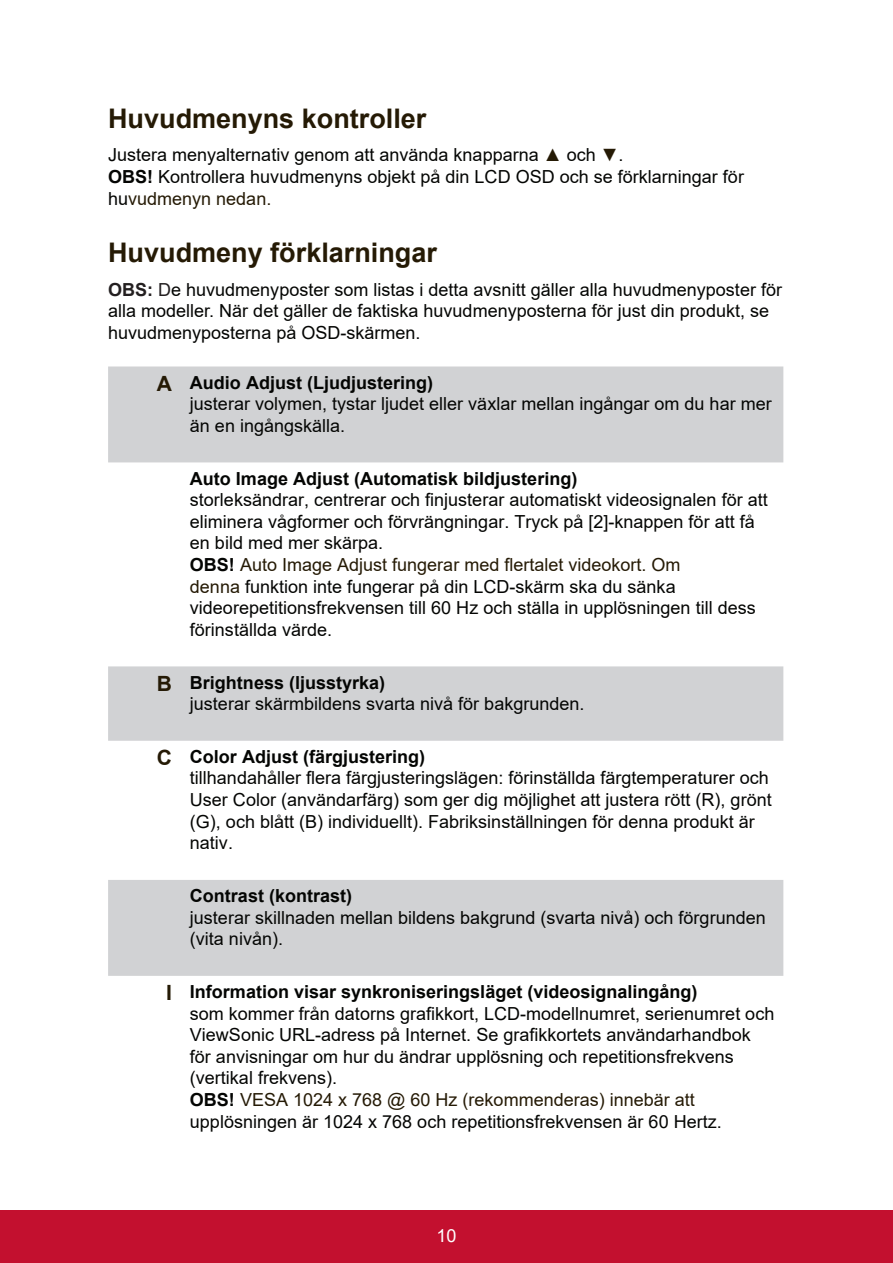
<style>
.page{position:relative;width:893px;height:1263px;background:#fff}
.page>*{position:absolute;margin:0;border:0;box-sizing:border-box;transform-origin:0 0}
.t1{font:700 27px "Arial";color:#251a05}
.t2{font:18px/21.6px "Arial";color:#040503}
.t3{font:700 18px "Arial";color:#040503}
.t4{font:18px "Arial";color:#fff}
.s1{color:#251a05}
.s2{font-weight:700}
.s3{font-weight:700;color:#231f20}
.s4{color:#231f20}
.s5{font-weight:700;font-size:21px;color:#251a05}
</style>
<div class="page">
<div style="left:0;top:1210px;width:892px;height:53px;background:#c3102f"></div>
<svg style="left:108px;top:366px;width:675px;height:609px"></svg>
<h1 class="t1" style="left:108px;top:99px;width:320px">Huvudmenyns kontroller</h1>
<p class="t2" style="left:108px;top:144px;width:637px">Justera menyalternativ genom att använda knapparna <span class="s1">▲</span> och <span class="s1">▼</span>.<br><span class="s2">OBS!</span> Kontrollera huvudmenyns objekt på din LCD OSD och se förklarningar för hu<span class="s1">vudmenyn nedan.</span></p>
<h1 class="t1" style="left:108px;top:233px;width:330px">Huvudmeny förklarningar</h1>
<p class="t2" style="left:108px;top:278px;width:675px"><span class="s3">OBS:</span> <span class="s4">D</span>e huvudmenyposter som listas i detta avsnitt gäller alla huvudmenyposter för alla modeller. När det gäller de faktiska huvudmenyposterna för just din produkt, se huvudmenyposterna på OSD-skärmen.</p>
<p class="t2" style="left:190px;top:371px;width:583px;text-indent:-33px"><span class="s5">A</span> <span class="s2">Audio Adjust (Ljudjustering)<br></span>justerar volymen, tystar ljudet eller växlar mellan ingångar om du har mer än en ingångskälla.</p>
<p class="t3" style="left:190px;top:465px;width:389px">Auto Image Adjust (Automatisk bildjustering)</p>
<p class="t2" style="left:190px;top:489px;width:579px">storleksändrar, centrerar och finjusterar automatiskt videosignalen för att eliminera vågformer och förvrängningar. Tryck på [2]-knappen för att få en bild med mer skärpa.<br><span class="s2">OBS!</span> <span class="s1">Auto Image Adjust fungerar med flertalet videokort. Om<br>denna</span> funktion inte fungerar på din LCD-skärm ska du sänka videorepetitionsfrekvensen till 60 Hz och ställa in upplösningen till dess förinställda värde.</p>
<p class="t2" style="left:190px;top:671px;width:396px;text-indent:-33px"><span class="s5">B</span> <span class="s2">Brightness (ljusstyrka)<br></span>justerar skärmbildens svarta nivå för bakgrunden.</p>
<p class="t2" style="left:190px;top:745px;width:583px;text-indent:-33px"><span class="s5">C</span> <span class="s2">Color Adjust (färgjustering)<br></span>tillhandahåller flera färgjusteringslägen: förinställda färgtemperaturer och User Color (användarfärg) som ger dig möjlighet att justera rött (R), grönt (G), och blått (B) individuellt). Fabriksinställningen för denna produkt är nativ.</p>
<p class="t3" style="left:190px;top:883px;width:163px">Contrast (kontrast)</p>
<p class="t2" style="left:190px;top:906px;width:577px">justerar skillnaden mellan bildens bakgrund (svarta nivå) och förgrunden (vita nivån).</p>
<p class="t2" style="left:190px;top:980px;width:585px;text-indent:-24px"><span class="s5">I</span> <span class="s2">Information visar synkroniseringsläget (videosignalingång)<br></span>som kommer från datorns grafikkort, LCD-modellnumret, serienumret och ViewSonic URL-adress på Internet. Se grafikkortets användarhandbok för anvisningar om hur du ändrar upplösning och repetitionsfrekvens (vertikal frekvens).<br><span class="s2">OBS!</span> <span class="s1">VESA 1024 x 768 @ 60 Hz (rekommenderas) innebär att </span>upplösningen är 1024 x 768 och repetitionsfrekvensen är 60 Hertz.</p>
<p class="t4" style="left:436px;top:1223px;width:22px">10</p>
</div>
